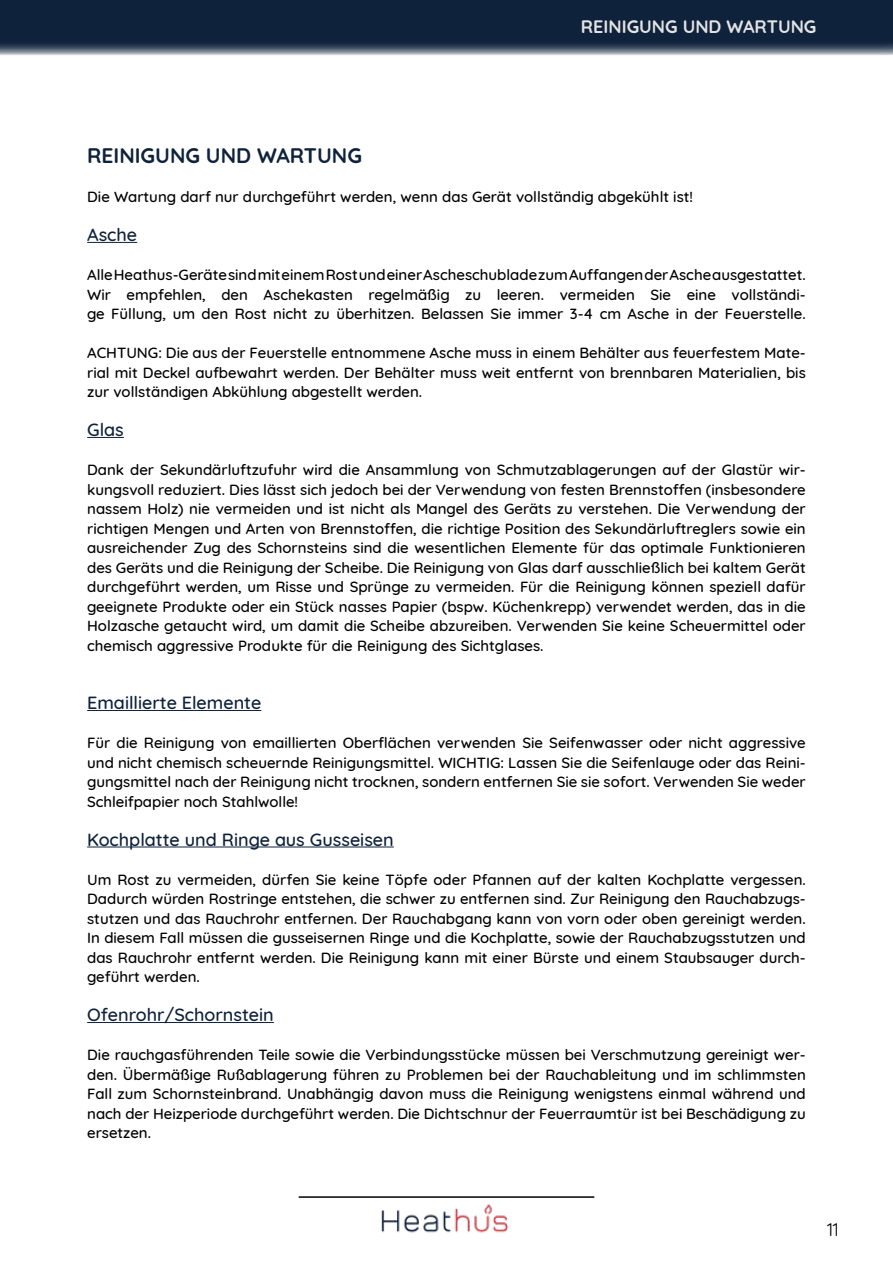
<style>
.page{position:relative;width:893px;height:1263px;background:#fff}
.page>*{position:absolute;margin:0;border:0;box-sizing:border-box;transform-origin:0 0}
.t1{font:700 21px "Quicksand";color:#0f223b}
.t2{font:500 18px "Quicksand";color:#0f223b}
.t3{font:700 18px "Quicksand";color:#e3e3e4}
.t4{font:18px "Quicksand";color:#000}
.t5{font:500 15px/19.5px "Quicksand";color:#000;text-align:justify}
</style>
<div class="page">
<svg style="left:0;top:0;width:893px;height:55px;background:#203249"></svg>
<img style="left:381px;top:1204px;width:127px;height:29px">
<hr style="left:299px;top:1196px;width:295px;height:2px;background:#000">
<hr style="left:87px;top:242px;width:50px;height:1px;background:#0f223b">
<hr style="left:87px;top:437px;width:37px;height:1px;background:#0f223b">
<hr style="left:87px;top:710px;width:174px;height:1px;background:#0f223b">
<hr style="left:87px;top:846px;width:307px;height:1px;background:#0f223b">
<hr style="left:87px;top:1022px;width:187px;height:1px;background:#0f223b">
<p class="t3" style="left:581px;top:12px;width:24px">REINIGUNG</p>
<p class="t3" style="left:683px;top:12px;width:14px">UND</p>
<p class="t3" style="left:726px;top:12px;width:14px">WARTUNG</p>
<h1 class="t1" style="left:87px;top:138px;width:276px">REINIGUNG UND WARTUNG</h1>
<p class="t5" style="left:87px;top:186px;width:607px">Die Wartung darf nur durchgeführt werden, wenn das Gerät vollständig abgekühlt ist!</p>
<p class="t2" style="left:87px;top:220px;width:52px">Asche</p>
<p class="t5" style="left:87px;top:264px;width:720px">Alle Heathus-Geräte sind mit einem Rost und einer Ascheschublade zum Auffangen der Asche ausgestattet.<br>Wir empfehlen, den Aschekasten regelmäßig zu leeren. vermeiden Sie eine vollständi&shy;ge Füllung, um den Rost nicht zu überhitzen. Belassen Sie immer 3-4 cm Asche in der Feuerstelle.</p>
<p class="t5" style="left:87px;top:342px;width:720px">ACHTUNG: Die aus der Feuerstelle entnommene Asche muss in einem Behälter aus feuerfestem Mate&shy;rial mit Deckel aufbewahrt werden. Der Behälter muss weit entfernt von brennbaren Materialien, bis zur vollständigen Abkühlung abgestellt werden.</p>
<p class="t2" style="left:87px;top:415px;width:38px">Glas</p>
<p class="t5" style="left:87px;top:459px;width:720px">Dank der Sekundärluftzufuhr wird die Ansammlung von Schmutzablagerungen auf der Glastür wir&shy;kungsvoll reduziert. Dies lässt sich jedoch bei der Verwendung von festen Brennstoffen (insbesondere nassem Holz) nie vermeiden und ist nicht als Mangel des Geräts zu verstehen. Die Verwendung der richtigen Mengen und Arten von Brennstoffen, die richtige Position des Sekundärluftreglers sowie ein ausreichender Zug des Schornsteins sind die wesentlichen Elemente für das optimale Funktionieren des Geräts und die Reinigung der Scheibe. Die Reinigung von Glas darf ausschließlich bei kaltem Gerät durchgeführt werden, um Risse und Sprünge zu vermeiden. Für die Reinigung können speziell dafür geeignete Produkte oder ein Stück nasses Papier (bspw. Küchenkrepp) verwendet werden, das in die Holzasche getaucht wird, um damit die Scheibe abzureiben. Verwenden Sie keine Scheuermittel oder chemisch aggressive Produkte für die Reinigung des Sichtglases.</p>
<p class="t2" style="left:87px;top:688px;width:176px">Emaillierte Elemente</p>
<p class="t5" style="left:87px;top:732px;width:720px">Für die Reinigung von emaillierten Oberflächen verwenden Sie Seifenwasser oder nicht aggressive und nicht chemisch scheuernde Reinigungsmittel. WICHTIG: Lassen Sie die Seifenlauge oder das Reini&shy;gungsmittel nach der Reinigung nicht trocknen, sondern entfernen Sie sie sofort. Verwenden Sie weder Schleifpapier noch Stahlwolle!</p>
<p class="t2" style="left:87px;top:825px;width:308px">Kochplatte und Ringe aus Gusseisen</p>
<p class="t5" style="left:87px;top:868px;width:720px">Um Rost zu vermeiden, dürfen Sie keine Töpfe oder Pfannen auf der kalten Kochplatte vergessen.<br>Dadurch würden Rostringe entstehen, die schwer zu entfernen sind. Zur Reinigung den Rauchabzugs&shy;stutzen und das Rauchrohr entfernen. Der Rauchabgang kann von vorn oder oben gereinigt werden.<br>In diesem Fall müssen die gusseisernen Ringe und die Kochplatte, sowie der Rauchabzugsstutzen und das Rauchrohr entfernt werden. Die Reinigung kann mit einer Bürste und einem Staubsauger durch&shy;geführt werden.</p>
<p class="t2" style="left:87px;top:1000px;width:188px">Ofenrohr/Schornstein</p>
<p class="t5" style="left:87px;top:1044px;width:720px">Die rauchgasführenden Teile sowie die Verbindungsstücke müssen bei Verschmutzung gereinigt wer&shy;den. Übermäßige Rußablagerung führen zu Problemen bei der Rauchableitung und im schlimmsten Fall zum Schornsteinbrand. Unabhängig davon muss die Reinigung wenigstens einmal während und nach der Heizperiode durchgeführt werden. Die Dichtschnur der Feuerraumtür ist bei Beschädigung zu ersetzen.</p>
<p class="t4" style="left:827px;top:1215px;width:13px">11</p>
</div>
